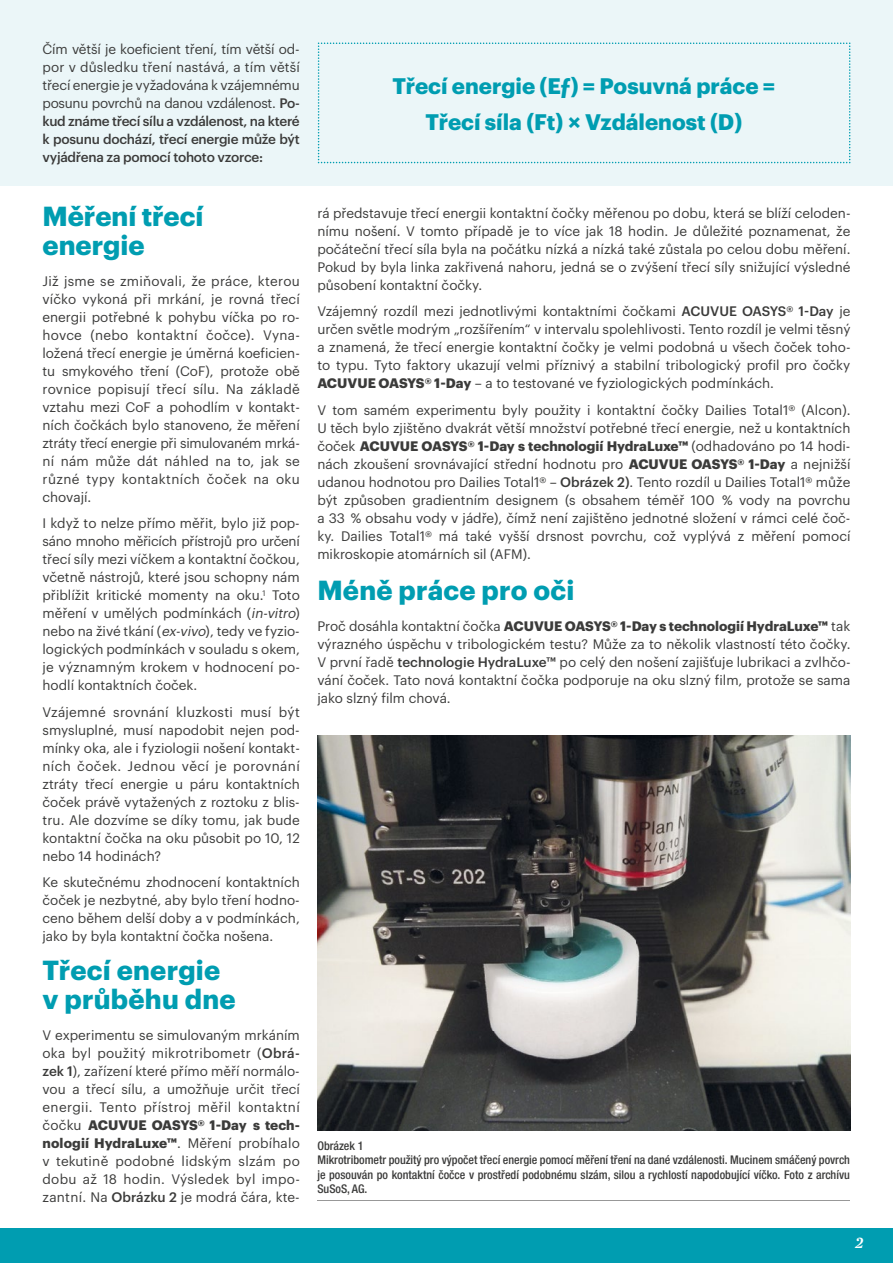
<style>
.page{position:relative;width:893px;height:1263px;background:#fff}
.page>*{position:absolute;margin:0;border:0;box-sizing:border-box;transform-origin:0 0}
.t1{font:700 27px/28.5px "Graphik";letter-spacing:.01em;color:#009db1}
.t2{font:700 22.05px/36.8px "Graphik";color:#009db1;text-align:center}
.t3{font:italic 500 15px "Farnham Display";color:#fff}
.t4{font:13.5px/18px "Graphik";color:#3b3b3a;text-align:justify}
.t5{font:500 condensed 12px/14.4px "Helvetica Neue LT Pro";color:#3b3b3a}
.s1{font-weight:500}
.s2{font-style:italic}
.s3{font-weight:700}
</style>
<div class="page">
<div style="left:0;top:0;width:893px;height:185px;background:#ebf6f8"></div>
<div style="left:0;top:1229px;width:893px;height:34px;background:#009db1"></div>
<img style="left:317px;top:736px;width:533px;height:394px">
<hr style="left:317px;top:1200px;width:533px;height:1px;background:#989898">
<svg style="left:318px;top:43px;width:532px;height:120px"></svg>
<p class="t4" style="left:43px;top:39px;width:259px">Čím větší je koeficient tření, tím větší od&shy;por v důsledku tření nastává, a tím větší třecí energie je vyžadována k vzájemnému posunu povrchů na danou vzdálenost. <span class="s1">Po&shy;kud známe třecí sílu a vzdálenost, na které k posunu dochází, třecí energie může být vyjádřena za pomocí tohoto vzorce:</span></p>
<h1 class="t1" style="left:43px;top:200px;width:162px">Měření třecí energie</h1>
<p class="t4" style="left:43px;top:271px;width:259px">Již jsme se zmiňovali, že práce, kterou víčko vykoná při mrkání, je rovná třecí energii potřebné k pohybu víčka po ro&shy;hovce (nebo kontaktní čočce). Vyna&shy;ložená třecí energie je úměrná koeficien&shy;tu smykového tření (CoF), protože obě rovnice popisují třecí sílu. Na základě vztahu mezi CoF a pohodlím v kontakt&shy;ních čočkách bylo stanoveno, že měření ztráty třecí energie při simulovaném mrká&shy;ní nám může dát náhled na to, jak se různé typy kontaktních čoček na oku chovají.</p>
<p class="t4" style="left:43px;top:513px;width:259px">I když to nelze přímo měřit, bylo již pop&shy;sáno mnoho měřicích přístrojů pro určení třecí síly mezi víčkem a kontaktní čočkou, včetně nástrojů, které jsou schopny nám přiblížit kritické momenty na oku.<sup>1</sup> Toto měření v umělých podmínkách (<span class="s2">in-vitro</span>) nebo na živé tkání (<span class="s2">ex-vivo</span>), tedy ve fyzio&shy;logických podmínkách v souladu s okem, je významným krokem v hodnocení po&shy;hodlí kontaktních čoček.</p>
<p class="t4" style="left:43px;top:702px;width:259px">Vzájemné srovnání kluzkosti musí být smysluplné, musí napodobit nejen pod&shy;mínky oka, ale i fyziologii nošení kontakt&shy;ních čoček. Jednou věcí je porovnání ztráty třecí energie u páru kontaktních čoček právě vytažených z roztoku z blis&shy;tru. Ale dozvíme se díky tomu, jak bude kontaktní čočka na oku působit po 10, 12 nebo 14 hodinách?</p>
<p class="t4" style="left:43px;top:872px;width:259px">Ke skutečnému zhodnocení kontaktních čoček je nezbytné, aby bylo tření hodno&shy;ceno během delší doby a v podmínkách, jako by byla kontaktní čočka nošena.</p>
<h1 class="t1" style="left:43px;top:954px;width:195px">Třecí energie v průběhu dne</h1>
<p class="t4" style="left:43px;top:1025px;width:259px">V experimentu se simulovaným mrkáním oka byl použitý mikrotribometr (<span class="s1">Obrá&shy;zek 1</span>), zařízení které přímo měří normálo&shy;vou a třecí sílu, a umožňuje určit třecí energii. Tento přístroj měřil kontaktní čočku <span class="s3">ACUVUE OASYS® 1-Day s tech&shy;nologií HydraLuxe™</span>. Měření probíhalo v tekutině podobné lidským slzám po dobu až 18 hodin. Výsledek byl impo&shy;zantní. Na <span class="s1">Obrázku 2</span> je modrá čára, kte-</p>
<h2 class="t2" style="left:393px;top:65px;width:384px">Třecí energie (Eƒ) = Posuvná práce =<br>Třecí síla (Ft) Vzdálenost (D)</h2>
<p class="t4" style="left:317px;top:203px;width:535px">rá představuje třecí energii kontaktní čočky měřenou po dobu, která se blíží celoden&shy;nímu nošení. V tomto případě je to více jak 18 hodin. Je důležité poznamenat, že počáteční třecí síla byla na počátku nízká a nízká také zůstala po celou dobu měření.<br>Pokud by byla linka zakřivená nahoru, jedná se o zvýšení třecí síly snižující výsledné působení kontaktní čočky.</p>
<p class="t4" style="left:317px;top:301px;width:535px">Vzájemný rozdíl mezi jednotlivými kontaktními čočkami <span class="s1">ACUVUE OASYS® 1-Day</span> je určen světle modrým „rozšířením“ v intervalu spolehlivosti. Tento rozdíl je velmi těsný a znamená, že třecí energie kontaktní čočky je velmi podobná u všech čoček toho&shy;to typu. Tyto faktory ukazují velmi příznivý a stabilní tribologický profil pro čočky <span class="s3">ACUVUE OASYS® 1-Day</span> – a to testované ve fyziologických podmínkách.</p>
<p class="t4" style="left:317px;top:400px;width:535px">V tom samém experimentu byly použity i kontaktní čočky Dailies Total1® (Alcon).<br>U těch bylo zjištěno dvakrát větší množství potřebné třecí energie, než u kontaktních čoček <span class="s3">ACUVUE OASYS® 1-Day s technologií HydraLuxe™</span> (odhadováno po 14 hodi&shy;nách zkoušení srovnávající střední hodnotu pro <span class="s3">ACUVUE OASYS® 1-Day</span> a nejnižší udanou hodnotou pro Dailies Total1® – <span class="s1">Obrázek 2)</span>. Tento rozdíl u Dailies Total1® může být způsoben gradientním designem (s obsahem téměř 100 % vody na povrchu a 33 % obsahu vody v jádře), čímž není zajištěno jednotné složení v rámci celé čoč&shy;ky. Dailies Total1® má také vyšší drsnost povrchu, což vyplývá z měření pomocí mikroskopie atomárních sil (AFM).</p>
<h1 class="t1" style="left:317px;top:573px;width:259px">Méně práce pro oči</h1>
<p class="t4" style="left:317px;top:616px;width:535px">Proč dosáhla kontaktní čočka <span class="s3">ACUVUE OASYS® 1-Day s technologií HydraLuxe™</span> tak výrazného úspěchu v tribologickém testu? Může za to několik vlastností této čočky.<br>V první řadě <span class="s1">technologie HydraLuxe™</span> po celý den nošení zajišťuje lubrikaci a zvlhčo&shy;vání čoček. Tato nová kontaktní čočka podporuje na oku slzný film, protože se sama jako slzný film chová.</p>
<p class="t5" style="left:317px;top:1138px;width:534px">Obrázek 1<br>Mikrotribometr použitý pro výpočet třecí energie pomocí měření tření na dané vzdálenosti. Mucinem smáčený povrch je posouván po kontaktní čočce v prostředí podobnému slzám, silou a rychlostí napodobující víčko. Foto z archívu SuSoS, AG.</p>
<p class="t3" style="left:855px;top:1234px;width:9px">2</p>
</div>
